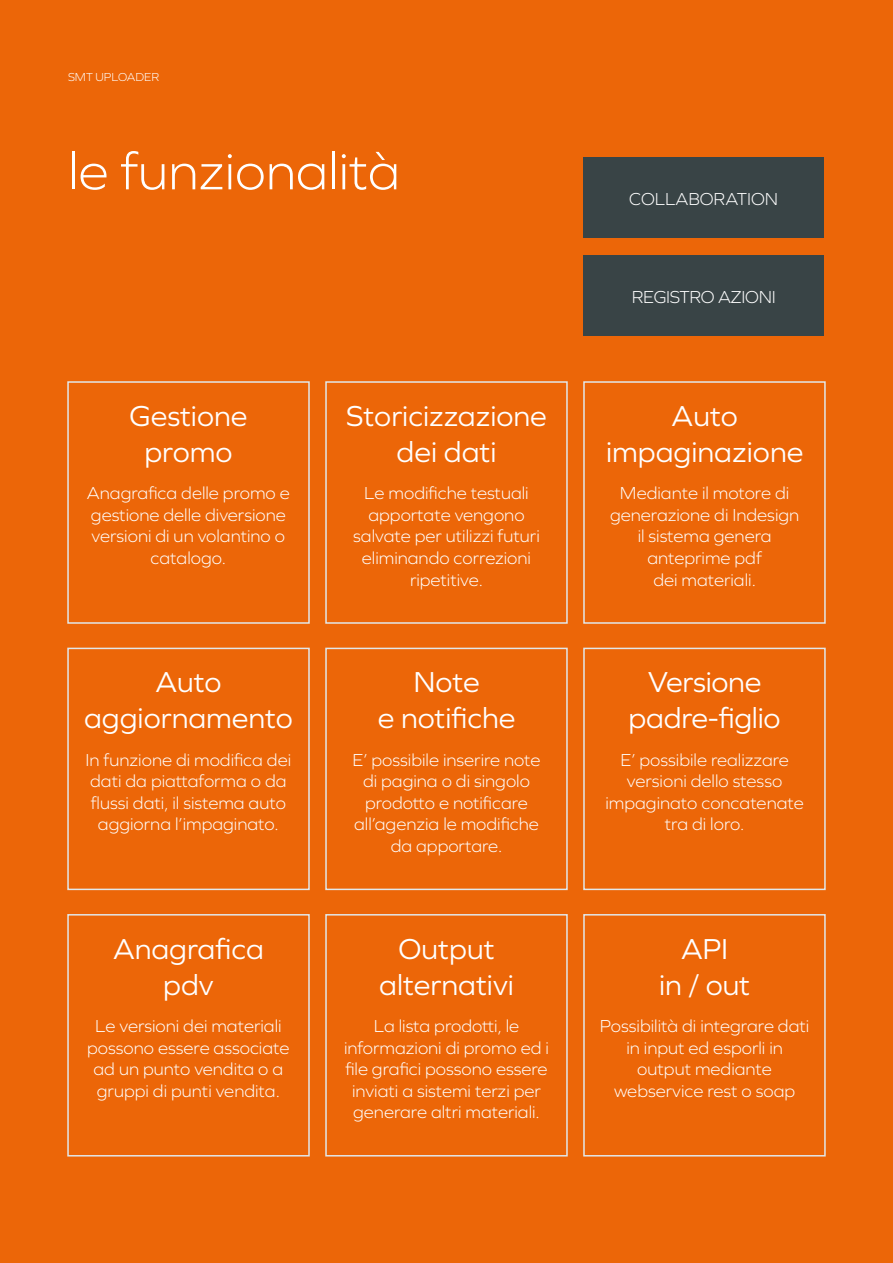
<style>
.page{position:relative;width:893px;height:1263px;background:#ec6608}
.page>*{position:absolute;margin:0;border:0;box-sizing:border-box;transform-origin:0 0}
.t1{font:300 54px "Graphie";color:#fff}
.t2{font:30px/36px "Graphie";color:#fff;text-align:center}
.t3{font:300 18px/21.6px "Graphie";color:#fff;text-align:center}
.t4{font:300 18px "Graphie";letter-spacing:-.02em;color:#fff}
.t5{font:300 12px "Graphie";color:#fff}
</style>
<div class="page">
<div style="left:67px;top:381px;width:243px;height:243px;border:2px solid #e2e7e9"></div>
<div style="left:67px;top:648px;width:243px;height:242px;border:2px solid #e2e7e9"></div>
<div style="left:67px;top:914px;width:243px;height:242px;border:2px solid #e2e7e9"></div>
<div style="left:325px;top:381px;width:243px;height:243px;border:2px solid #e2e7e9"></div>
<div style="left:325px;top:648px;width:243px;height:242px;border:2px solid #e2e7e9"></div>
<div style="left:325px;top:914px;width:243px;height:242px;border:2px solid #e2e7e9"></div>
<div style="left:583px;top:381px;width:243px;height:243px;border:2px solid #e2e7e9"></div>
<div style="left:583px;top:648px;width:243px;height:242px;border:2px solid #e2e7e9"></div>
<div style="left:583px;top:914px;width:243px;height:242px;border:2px solid #e2e7e9"></div>
<div style="left:583px;top:157px;width:241px;height:80px;background:#394446"></div>
<div style="left:583px;top:255px;width:241px;height:80px;background:#394446"></div>
<p class="t5" style="left:68px;top:70px;width:93px">SMT UPLOADER</p>
<h1 class="t1" style="left:68px;top:140px;width:334px">le funzionalità</h1>
<h2 class="t2" style="left:130px;top:397px;width:119px">Gestione promo</h2>
<p class="t3" style="left:87px;top:482px;width:204px">Anagrafica delle promo e gestione delle diversione versioni di un volantino o catalogo.</p>
<h2 class="t2" style="left:84px;top:664px;width:210px">Auto aggiornamento</h2>
<p class="t3" style="left:86px;top:748px;width:207px">In funzione di modifica dei dati da piattaforma o da flussi dati, il sistema auto aggiorna l’impaginato.</p>
<h2 class="t2" style="left:113px;top:930px;width:152px">Anagrafica pdv</h2>
<p class="t3" style="left:87px;top:1015px;width:204px">Le versioni dei materiali possono essere associate ad un punto vendita o a gruppi di punti vendita.</p>
<h2 class="t2" style="left:346px;top:397px;width:202px">Storicizzazione dei dati</h2>
<p class="t3" style="left:353px;top:482px;width:188px">Le modifiche testuali apportate vengono salvate per utilizzi futuri eliminando correzioni ripetitive.</p>
<h2 class="t2" style="left:378px;top:664px;width:139px">Note<br>e notifiche</h2>
<p class="t3" style="left:352px;top:748px;width:190px">E’ possibile inserire note di pagina o di singolo prodotto e notificare all’agenzia le modifiche da apportare.</p>
<h2 class="t2" style="left:379px;top:930px;width:136px">Output alternativi</h2>
<p class="t3" style="left:344px;top:1015px;width:206px">La lista prodotti, le informazioni di promo ed i file grafici possono essere inviati a sistemi terzi per generare altri materiali.</p>
<p class="t3" style="left:629px;top:188px;width:151px">COLLABORATION</p>
<p class="t4" style="left:632px;top:286px;width:146px">REGISTRO AZIONI</p>
<h2 class="t2" style="left:606px;top:397px;width:199px">Auto impaginazione</h2>
<p class="t3" style="left:610px;top:482px;width:191px">Mediante il motore di generazione di Indesign il sistema genera anteprime pdf<br>dei materiali.</p>
<h2 class="t2" style="left:629px;top:664px;width:153px">Versione padre-figlio</h2>
<p class="t3" style="left:605px;top:748px;width:200px">E’ possibile realizzare versioni dello stesso impaginato concatenate tra di loro.</p>
<h2 class="t2" style="left:659px;top:930px;width:92px">API<br>in / out</h2>
<p class="t3" style="left:600px;top:1015px;width:211px">Possibilità di integrare dati in input ed esporli in output mediante webservice rest o soap</p>
</div>
